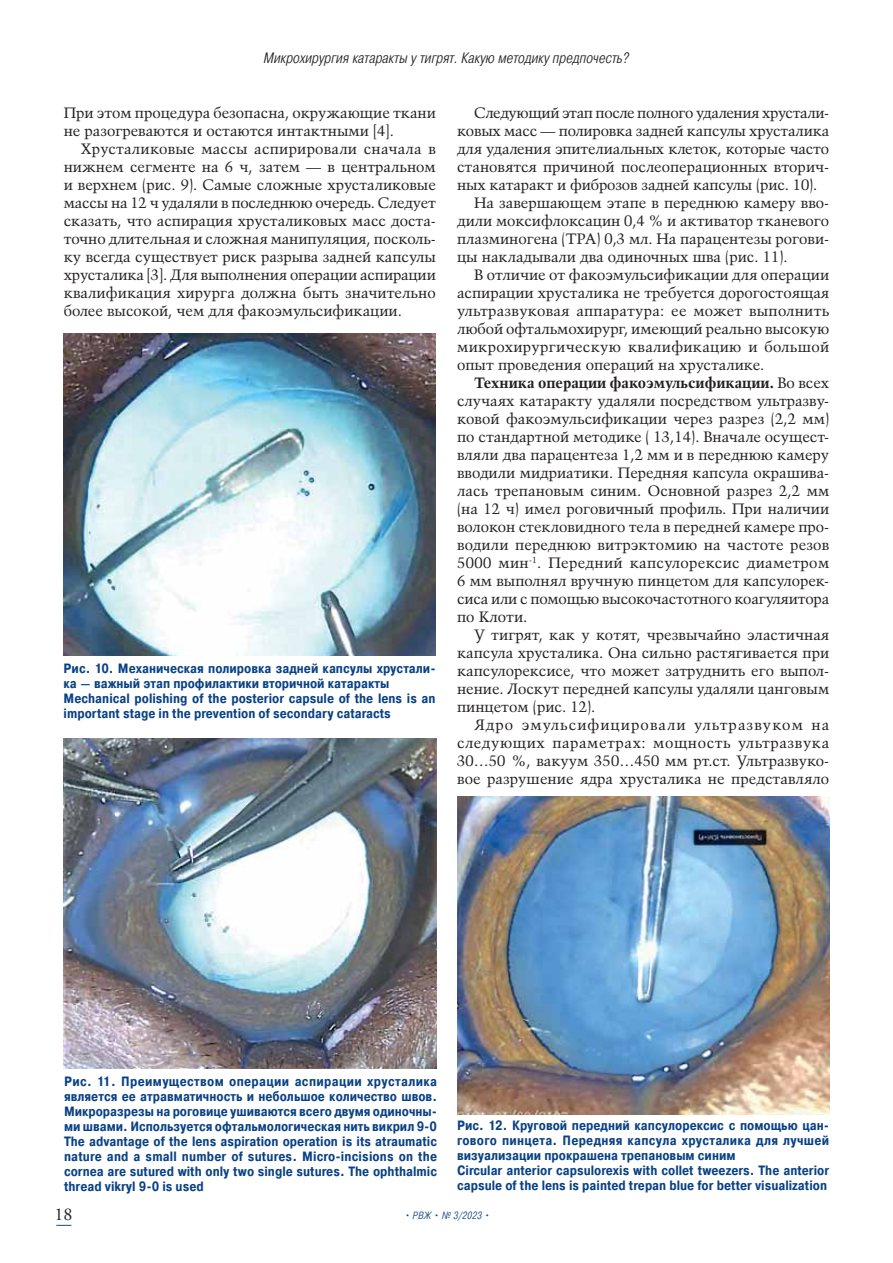
<style>
.page{position:relative;width:893px;height:1263px;background:#fff}
.page>*{position:absolute;margin:0;border:0;box-sizing:border-box;transform-origin:0 0}
.t1{font:18px "APC Garamond C";color:#231f20}
.t2{font:15px/18px "Talisman";color:#231f20}
.t3{font:15px "Talisman";letter-spacing:.02em;color:#231f20}
.t4{font:italic 300 15px "Pragmatica Cond";color:#231f20}
.t5{font:15px "Talisman";letter-spacing:-.02em;color:#231f20}
.t6{font:700 15px "Talisman";color:#231f20}
.t7{font:15px "Talisman";letter-spacing:.025em;color:#231f20}
.t8{font:15px "Talisman";letter-spacing:.04em;color:#231f20}
.t9{font:15px "Talisman";letter-spacing:.07em;color:#231f20}
.t10{font:700 13.5px/15px "Pragmatica Cond";color:#094185}
.t11{font:italic 300 10.5px "Pragmatica Cond";letter-spacing:.02em;color:#134a85}
.s1{font-weight:400}
</style>
<div class="page">
<svg style="left:56px;top:1225px;width:15px;height:1px"></svg>
<img style="left:64px;top:333px;width:372px;height:323px">
<img style="left:64px;top:739px;width:372px;height:330px">
<img style="left:457px;top:797px;width:372px;height:317px">
<p class="t4" style="left:263px;top:52px;width:367px">Микрохирургия катаракты у тигрят. Какую методику предпочесть?</p>
<p class="t2" style="left:64px;top:105px;width:374px">При этом процедура безопасна, окружающие ткани не разогреваются и остаются интактными [4].</p>
<p class="t2" style="left:64px;top:141px;width:374px;text-align:justify;text-indent:17px">Хрусталиковые массы аспирировали сначала в нижнем сегменте на 6 ч, затем — в центральном и верхнем (рис. 9). Самые сложные хрусталиковые массы на 12 ч удаляли в последнюю очередь. Следует сказать, что аспирация хрусталиковых масс доста&shy;точно длительная и сложная манипуляция, посколь&shy;ку всегда существует риск разрыва задней капсулы хрусталика [3]. Для выполнения операции аспирации квалификация хирурга должна быть значительно более высокой, чем для факоэмульсификации.</p>
<p class="t10" style="left:64px;top:662px;width:374px">Рис. 10. Механическая полировка задней капсулы хрустали&shy;ка — важный этап профилактики вторичной катаракты Mechanical polishing of the posterior capsule of the lens is an important stage in the prevention of secondary cataracts</p>
<p class="t5" style="left:474px;top:106px;width:357px">Следующий этап после полного удаления хрустали-</p>
<p class="t2" style="left:457px;top:123px;width:374px">ковых масс — полировка задней капсулы хрусталика</p>
<p class="t2" style="left:457px;top:141px;width:374px">для удаления эпителиальных клеток, которые часто</p>
<p class="t2" style="left:457px;top:159px;width:374px">становятся причиной послеоперационных вторич-</p>
<p class="t2" style="left:457px;top:177px;width:362px">ных катаракт и фиброзов задней капсулы (рис. 10).</p>
<p class="t2" style="left:474px;top:195px;width:357px">На завершающем этапе в переднюю камеру вво-</p>
<p class="t2" style="left:457px;top:213px;width:374px">дили моксифлоксацин 0,4 % и активатор тканевого</p>
<p class="t2" style="left:457px;top:231px;width:374px">плазминогена (ТPA) 0,3 мл. На парацентезы рогови-</p>
<p class="t2" style="left:457px;top:249px;width:332px">цы накладывали два одиночных шва (рис. 11).</p>
<p class="t2" style="left:474px;top:267px;width:357px">В отличие от факоэмульсификации для операции</p>
<p class="t2" style="left:457px;top:285px;width:374px">аспирации хрусталика не требуется дорогостоящая</p>
<p class="t3" style="left:457px;top:304px;width:374px">ультразвуковая аппаратура: ее может выполнить</p>
<p class="t2" style="left:457px;top:321px;width:374px">любой офтальмохирург, имеющий реально высокую</p>
<p class="t3" style="left:457px;top:340px;width:374px">микрохирургическую квалификацию и большой</p>
<p class="t2" style="left:457px;top:357px;width:309px">опыт проведения операций на хрусталике.</p>
<p class="t6" style="left:474px;top:374px;width:357px">Техника операции факоэмульсификации. <span class="s1">Во всех</span></p>
<p class="t2" style="left:457px;top:393px;width:374px">случаях катаракту удаляли посредством ультразву-</p>
<p class="t2" style="left:457px;top:411px;width:374px">ковой факоэмульсификации через разрез (2,2 мм)</p>
<p class="t2" style="left:457px;top:429px;width:374px">по стандартной методике ( 13,14). Вначале осущест-</p>
<p class="t2" style="left:457px;top:447px;width:374px">вляли два парацентеза 1,2 мм и в переднюю камеру</p>
<p class="t2" style="left:457px;top:465px;width:374px">вводили мидриатики. Передняя капсула окрашива-</p>
<p class="t2" style="left:457px;top:483px;width:374px">лась трепановым синим. Основной разрез 2,2 мм</p>
<p class="t2" style="left:457px;top:501px;width:374px">(на 12 ч) имел роговичный профиль. При наличии</p>
<p class="t2" style="left:457px;top:519px;width:374px">волокон стекловидного тела в передней камере про-</p>
<p class="t2" style="left:457px;top:537px;width:374px">водили переднюю витрэктомию на частоте резов</p>
<p class="t7" style="left:457px;top:556px;width:374px">5000 мин<sup>-1</sup>. Передний капсулорексис диаметром</p>
<p class="t2" style="left:457px;top:573px;width:374px">6 мм выполнял вручную пинцетом для капсулорек-</p>
<p class="t2" style="left:457px;top:591px;width:374px">сиса или с помощью высокочастотного коагуляитора</p>
<p class="t2" style="left:457px;top:609px;width:72px">по Клоти.</p>
<p class="t2" style="left:474px;top:627px;width:357px">У тигрят, как у котят, чрезвычайно эластичная</p>
<p class="t2" style="left:457px;top:645px;width:374px">капсула хрусталика. Она сильно растягивается при</p>
<p class="t2" style="left:457px;top:663px;width:374px">капсулорексисе, что может затруднить его выпол-</p>
<p class="t2" style="left:457px;top:681px;width:374px">нение. Лоскут передней капсулы удаляли цанговым</p>
<p class="t2" style="left:457px;top:699px;width:140px">пинцетом (рис. 12).</p>
<p class="t9" style="left:474px;top:718px;width:357px">Ядро эмульсифицировали ультразвуком на</p>
<p class="t8" style="left:457px;top:736px;width:374px">следующих параметрах: мощность ультразвука</p>
<p class="t2" style="left:457px;top:753px;width:374px">30…50 %, вакуум 350…450 мм рт.ст. Ультразвуко-</p>
<p class="t2" style="left:457px;top:771px;width:374px">вое разрушение ядра хрусталика не представляло</p>
<p class="t10" style="left:64px;top:1075px;width:375px;text-align:justify">Рис. 11. Преимуществом операции аспирации хрусталика является ее атравматичность и небольшое количество швов.<br>Микроразрезы на роговице ушиваются всего двумя одиночны&shy;ми швами. Используется офтальмологическая нить викрил 9-0<br>The advantage of the lens aspiration operation is its atraumatic nature and a small number of sutures. Micro-incisions on the cornea are sutured with only two single sutures. The ophthalmic thread vikryl 9-0 is used</p>
<p class="t10" style="left:457px;top:1120px;width:374px">Рис. 12. Круговой передний капсулорексис с помощью цан&shy;гового пинцета. Передняя капсула хрусталика для лучшей визуализации прокрашена трепановым синим<br>Circular anterior capsulorexis with collet tweezers. The anterior capsule of the lens is painted trepan blue for better visualization</p>
<p class="t1" style="left:55px;top:1204px;width:19px">18</p>
<p class="t11" style="left:405px;top:1211px;width:86px">• РВЖ • № 3/2023 •</p>
</div>
